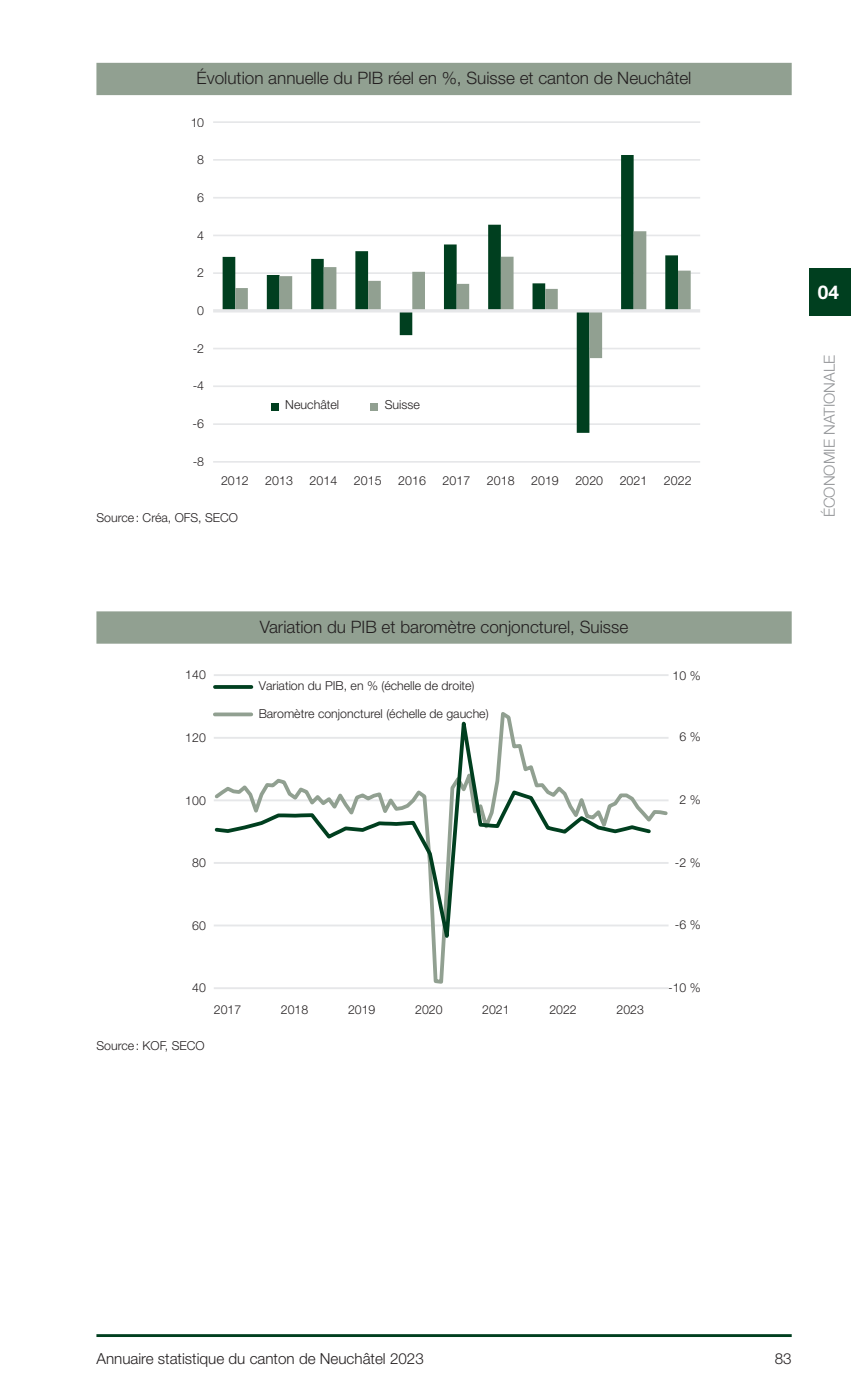
<style>
.page{position:relative;width:851px;height:1389px;background:#fff}
.page>*{position:absolute;margin:0;border:0;box-sizing:border-box;transform-origin:0 0}
.t1{font:700 19px "Helvetica Neue LT Std";color:#fff}
.Titre_Graphique_Carte_04{font:300 17.2px "Helvetica Neue LT Std";color:#231f20}
.t2{font:300 15.2px "Helvetica Neue LT Std";color:#231f20}
.t3{font:300 15.2px "Helvetica Neue LT Std";color:#939598}
.Tab_Corps_Gauche{font:300 12.4px "Helvetica Neue LT Std";color:#231f20}
</style>
<div class="page">
<hr style="left:96px;top:1334px;width:695px;height:3px;background:#003f1f">
<div style="left:96px;top:63px;width:695px;height:32px;background:#91a091"></div>
<div style="left:96px;top:611px;width:695px;height:33px;background:#91a091"></div>
<hr style="left:213px;top:121px;width:487px;height:2px;background:#e6e7e9">
<hr style="left:213px;top:159px;width:487px;height:2px;background:#e6e7e9">
<hr style="left:213px;top:197px;width:487px;height:2px;background:#e6e7e9">
<hr style="left:213px;top:235px;width:487px;height:1px;background:#e6e7e9">
<hr style="left:213px;top:272px;width:487px;height:2px;background:#e6e7e9">
<hr style="left:213px;top:348px;width:487px;height:1px;background:#e6e7e9">
<hr style="left:213px;top:385px;width:487px;height:2px;background:#e6e7e9">
<hr style="left:213px;top:423px;width:487px;height:2px;background:#e6e7e9">
<hr style="left:213px;top:461px;width:487px;height:2px;background:#e6e7e9">
<svg style="left:222px;top:155px;width:412px;height:278px"></svg>
<svg style="left:235px;top:231px;width:455px;height:127px"></svg>
<hr style="left:213px;top:309px;width:487px;height:4px;background:#e6e7e9">
<svg style="left:215px;top:685px;width:36px;height:4px"></svg>
<hr style="left:214px;top:674px;width:454px;height:2px;background:#e6e7e9">
<hr style="left:214px;top:987px;width:454px;height:2px;background:#e6e7e9">
<svg style="left:213px;top:712px;width:440px;height:251px"></svg>
<div style="left:808px;top:268px;width:42px;height:48px;background:#003f1f"></div>
<p class="Titre_Graphique_Carte_04" style="left:197px;top:68px;width:496px">Évolution annuelle du PIB réel en %, Suisse et canton de Neuchâtel</p>
<p class="Tab_Corps_Gauche" style="left:190px;top:115px;width:15px">10</p>
<p class="Tab_Corps_Gauche" style="left:197px;top:152px;width:8px">8</p>
<p class="Tab_Corps_Gauche" style="left:197px;top:190px;width:8px">6</p>
<p class="Tab_Corps_Gauche" style="left:197px;top:228px;width:8px">4</p>
<p class="Tab_Corps_Gauche" style="left:197px;top:265px;width:8px">2</p>
<p class="Tab_Corps_Gauche" style="left:197px;top:303px;width:8px">0</p>
<p class="Tab_Corps_Gauche" style="left:192px;top:341px;width:13px">-2</p>
<p class="Tab_Corps_Gauche" style="left:192px;top:378px;width:13px">-4</p>
<p class="Tab_Corps_Gauche" style="left:192px;top:416px;width:13px">-6</p>
<p class="Tab_Corps_Gauche" style="left:192px;top:454px;width:13px">-8</p>
<p class="Tab_Corps_Gauche" style="left:285px;top:398px;width:55px">Neuchâtel</p>
<p class="Tab_Corps_Gauche" style="left:385px;top:398px;width:37px">Suisse</p>
<p class="Tab_Corps_Gauche" style="left:221px;top:473px;width:29px">2012</p>
<p class="Tab_Corps_Gauche" style="left:265px;top:473px;width:29px">2013</p>
<p class="Tab_Corps_Gauche" style="left:309px;top:473px;width:29px">2014</p>
<p class="Tab_Corps_Gauche" style="left:354px;top:473px;width:29px">2015</p>
<p class="Tab_Corps_Gauche" style="left:398px;top:473px;width:29px">2016</p>
<p class="Tab_Corps_Gauche" style="left:442px;top:473px;width:29px">2017</p>
<p class="Tab_Corps_Gauche" style="left:486px;top:473px;width:29px">2018</p>
<p class="Tab_Corps_Gauche" style="left:531px;top:473px;width:29px">2019</p>
<p class="Tab_Corps_Gauche" style="left:575px;top:473px;width:29px">2020</p>
<p class="Tab_Corps_Gauche" style="left:619px;top:473px;width:29px">2021</p>
<p class="Tab_Corps_Gauche" style="left:664px;top:473px;width:29px">2022</p>
<p class="Tab_Corps_Gauche" style="left:96px;top:510px;width:143px">Source: Créa, OFS, SECO</p>
<p class="Titre_Graphique_Carte_04" style="left:260px;top:616px;width:370px">Variation du PIB et baromètre conjoncturel, Suisse</p>
<p class="Tab_Corps_Gauche" style="left:185px;top:667px;width:22px">140</p>
<p class="Tab_Corps_Gauche" style="left:259px;top:678px;width:217px">Variation du PIB, en % (échelle de droite)</p>
<p class="Tab_Corps_Gauche" style="left:258px;top:706px;width:231px">Baromètre conjoncturel (échelle de gauche)</p>
<p class="Tab_Corps_Gauche" style="left:672px;top:668px;width:30px">10 %</p>
<p class="Tab_Corps_Gauche" style="left:185px;top:730px;width:22px">120</p>
<p class="Tab_Corps_Gauche" style="left:679px;top:729px;width:23px">6 %</p>
<p class="Tab_Corps_Gauche" style="left:185px;top:793px;width:22px">100</p>
<p class="Tab_Corps_Gauche" style="left:679px;top:792px;width:23px">2 %</p>
<p class="Tab_Corps_Gauche" style="left:192px;top:855px;width:15px">80</p>
<p class="Tab_Corps_Gauche" style="left:674px;top:855px;width:27px">-2 %</p>
<p class="Tab_Corps_Gauche" style="left:192px;top:918px;width:15px">60</p>
<p class="Tab_Corps_Gauche" style="left:674px;top:917px;width:27px">-6 %</p>
<p class="Tab_Corps_Gauche" style="left:192px;top:980px;width:15px">40</p>
<p class="Tab_Corps_Gauche" style="left:668px;top:980px;width:34px">-10 %</p>
<p class="Tab_Corps_Gauche" style="left:214px;top:1002px;width:29px">2017</p>
<p class="Tab_Corps_Gauche" style="left:281px;top:1002px;width:29px">2018</p>
<p class="Tab_Corps_Gauche" style="left:348px;top:1002px;width:29px">2019</p>
<p class="Tab_Corps_Gauche" style="left:415px;top:1002px;width:29px">2020</p>
<p class="Tab_Corps_Gauche" style="left:482px;top:1002px;width:29px">2021</p>
<p class="Tab_Corps_Gauche" style="left:549px;top:1002px;width:29px">2022</p>
<p class="Tab_Corps_Gauche" style="left:616px;top:1002px;width:29px">2023</p>
<p class="Tab_Corps_Gauche" style="left:96px;top:1038px;width:110px">Source: KOF, SECO</p>
<h1 class="t1" style="left:817px;top:280px;width:23px">04</h1>
<p class="t3" style="left:820px;top:517px;width:164px;rotate:-90deg">ÉCONOMIE NATIONALE</p>
<p class="t2" style="left:96px;top:1349px;width:329px">Annuaire statistique du canton de Neuchâtel 2023</p>
<p class="t2" style="left:774px;top:1349px;width:18px">83</p>
</div>
